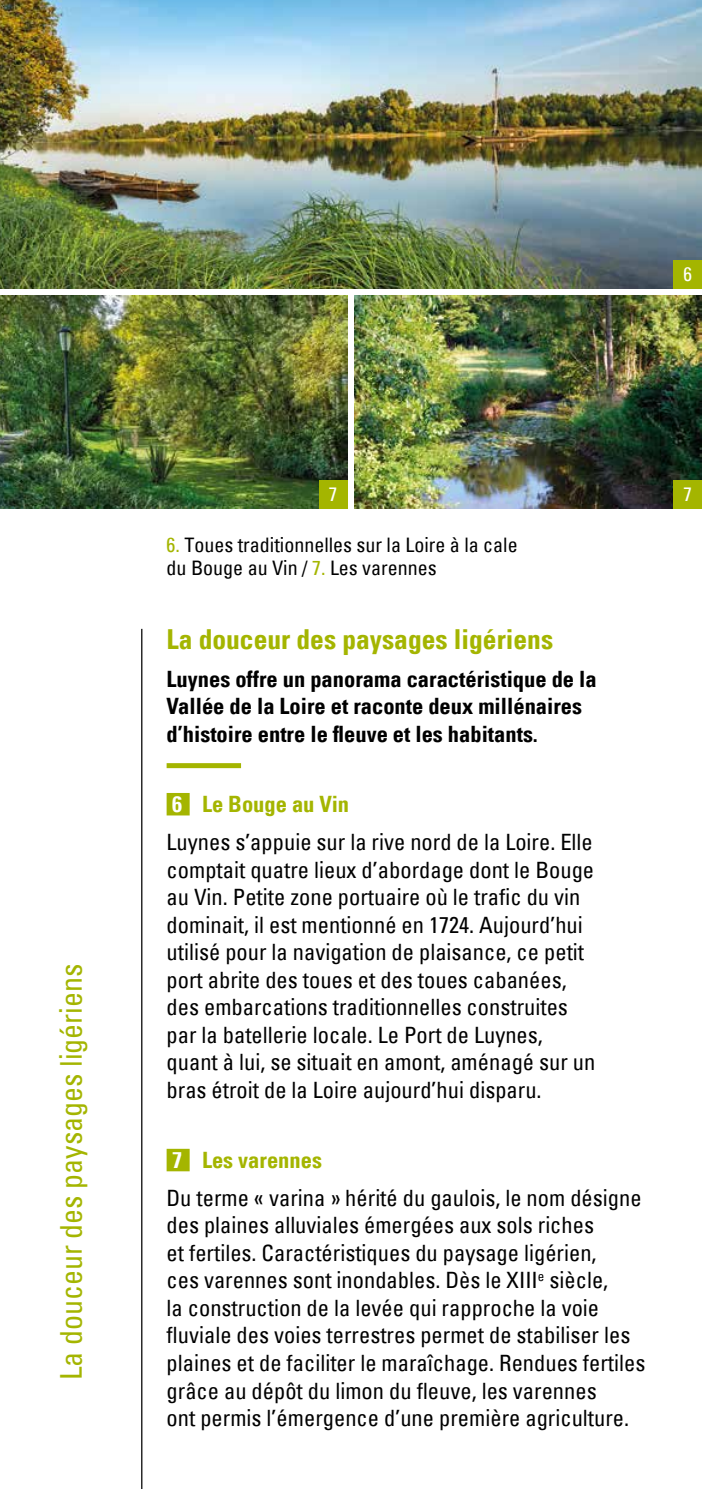
<style>
.page{position:relative;width:709px;height:1489px;background:#fff}
.page>*{position:absolute;margin:0;border:0;box-sizing:border-box;transform-origin:0 0}
.t1{font:condensed 30px "Univers";color:#a4b500}
.t2{font:700 condensed 27.5px "Univers LT";color:#a4b500}
.t3{font:condensed 22.5px/27.5px "Univers";color:#000}
.t4{font:700 condensed 22.5px/27.5px "Univers LT";color:#000}
.t5{font:700 condensed 22.5px "Univers LT";color:#a4b500}
.t6{font:condensed 20px/22.5px "Univers";color:#000}
.t7{font:condensed 19.25px "Univers";color:#fff}
.s1{color:#a4b500}
.s2{color:#fff}
</style>
<div class="page">
<hr style="left:141px;top:629px;width:1px;height:859px;background:#000">
<img style="left:354px;top:295px;width:348px;height:213px">
<img style="left:0;top:0;width:702px;height:288px">
<div style="left:673px;top:260px;width:29px;height:28px;background:#a4b500"></div>
<div style="left:673px;top:480px;width:29px;height:28px;background:#a4b500"></div>
<div style="left:167px;top:763px;width:74px;height:5px;background:#a4b500"></div>
<div style="left:167px;top:793px;width:23px;height:22px;background:#a4b500"></div>
<div style="left:167px;top:1148px;width:23px;height:23px;background:#a4b500"></div>
<img style="left:0;top:295px;width:347px;height:213px">
<div style="left:319px;top:480px;width:28px;height:28px;background:#a4b500"></div>
<svg style="left:0;top:0;width:2px;height:6px"></svg>
<p class="t7" style="left:683px;top:262px;width:10px">6</p>
<h1 class="t1" style="left:51px;top:1380px;width:418px;rotate:-90deg">La douceur des paysages ligériens</h1>
<p class="t7" style="left:329px;top:481px;width:10px">7</p>
<p class="t6" style="left:167px;top:533px;width:352px"><span class="s1">6.</span> Toues traditionnelles sur la Loire à la cale du Bouge au Vin / <span class="s1">7.</span> Les varennes</p>
<p class="t2" style="left:167px;top:622px;width:388px">La douceur des paysages ligériens</p>
<p class="t4" style="left:167px;top:665px;width:431px">Luynes offre un panorama caractéristique de la<br>Vallée de la Loire et raconte deux millénaires d’histoire entre le fleuve et les habitants.</p>
<p class="t5" style="left:172px;top:790px;width:178px"><span class="s2">6</span> Le Bouge au Vin</p>
<p class="t3" style="left:167px;top:828px;width:430px">Luynes s’appuie sur la rive nord de la Loire. Elle comptait quatre lieux d’abordage dont le Bouge au Vin. Petite zone portuaire où le trafic du vin dominait, il est mentionné en 1724. Aujourd’hui utilisé pour la navigation de plaisance, ce petit port abrite des toues et des toues cabanées, des embarcations traditionnelles construites par la batellerie locale. Le Port de Luynes, quant à lui, se situait en amont, aménagé sur un bras étroit de la Loire aujourd’hui disparu.</p>
<p class="t5" style="left:172px;top:1145px;width:151px"><span class="s2">7</span> Les varennes</p>
<p class="t3" style="left:166px;top:1183px;width:480px">Du terme « varina » hérité du gaulois, le nom désigne des plaines alluviales émergées aux sols riches<br>et fertiles. Caractéristiques du paysage ligérien,<br>ces varennes sont inondables. Dès le XIII<sup>e</sup> siècle,<br>la construction de la levée qui rapproche la voie fluviale des voies terrestres permet de stabiliser les plaines et de faciliter le maraîchage. Rendues fertiles grâce au dépôt du limon du fleuve, les varennes<br>ont permis l’émergence d’une première agriculture.</p>
<p class="t7" style="left:683px;top:481px;width:10px">7</p>
</div>
